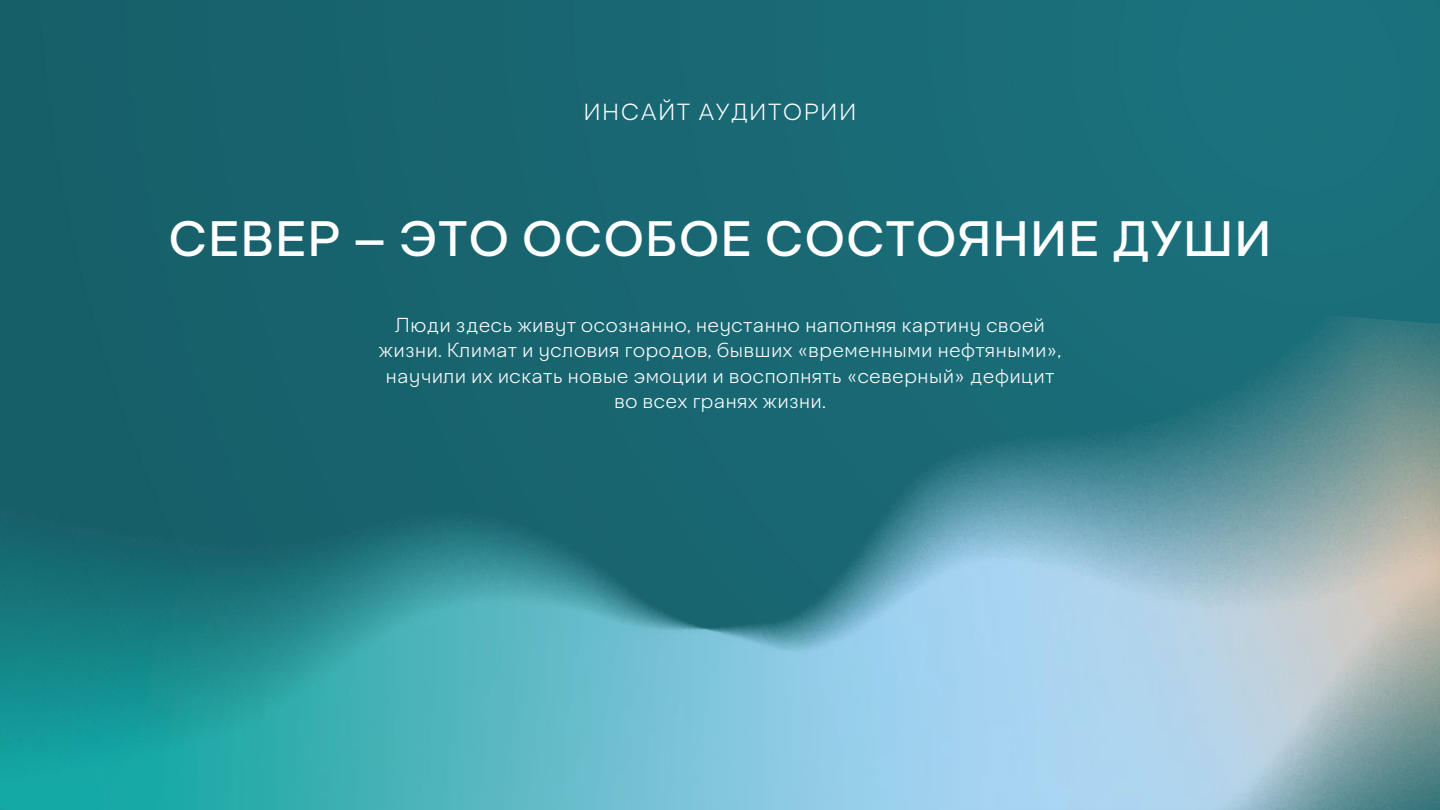
<style>
.page{position:relative;width:1440px;height:810px;background:#fff}
.page>*{position:absolute;margin:0;border:0;box-sizing:border-box;transform-origin:0 0}
.t1{font:48px "Aktifo A Medium";letter-spacing:.02em;color:#fff}
.t2{font:22.5px "Aktifo A Light";letter-spacing:.065em;color:#fff}
.t3{font:19.5px/25.3px "Aktifo A Light";letter-spacing:.005em;color:#fff;text-align:center}
</style>
<div class="page">
<img style="left:0;top:0;width:1440px;height:214px">
<img style="left:0;top:214px;width:1440px;height:596px">
<p class="t2" style="left:584px;top:102px;width:274px">ИНСАЙТ АУДИТОРИИ</p>
<p class="t1" style="left:168px;top:218px;width:1105px">СЕВЕР – ЭТО ОСОБОЕ СОСТОЯНИЕ ДУШИ</p>
<p class="t3" style="left:379px;top:314px;width:684px">Люди здесь живут осознанно, неустанно наполняя картину своей жизни. Климат и условия городов, бывших «временными нефтяными», научили их искать новые эмоции и восполнять «северный» дефицит</p>
<p class="t3" style="left:614px;top:390px;width:213px">во всех гранях жизни.</p>
</div>
